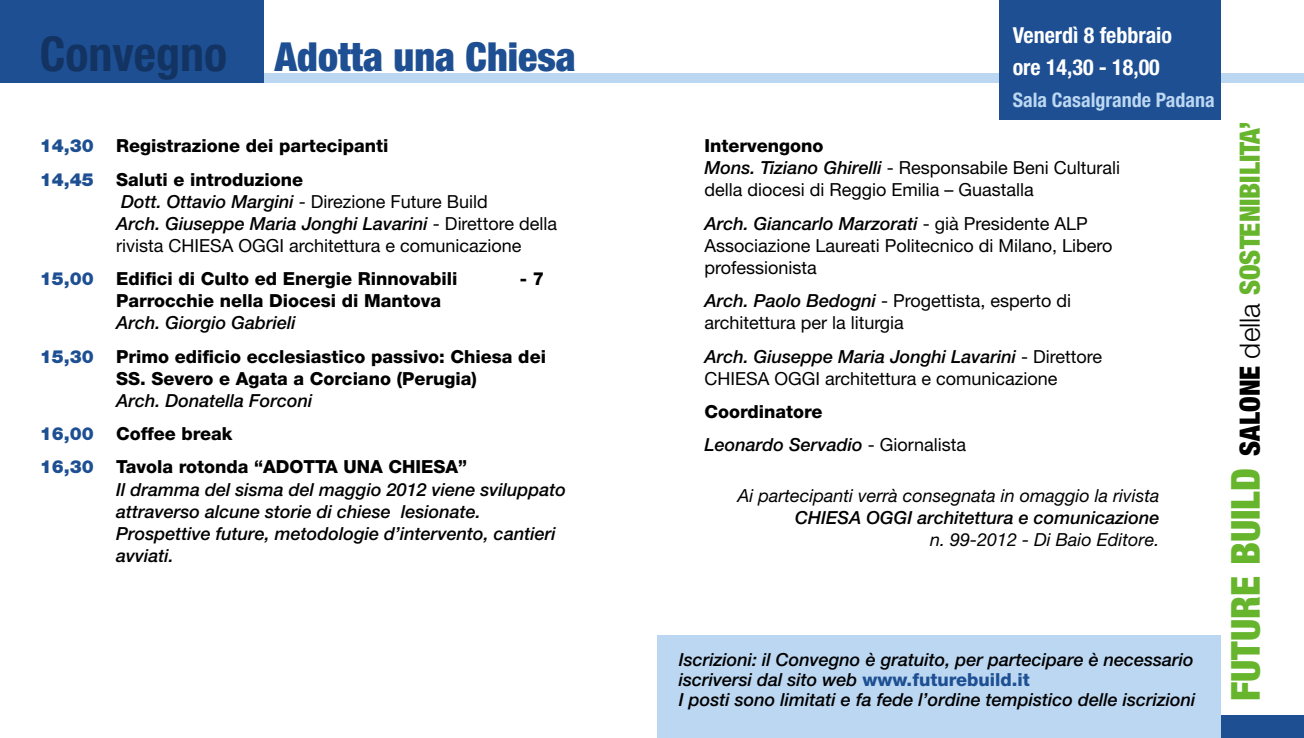
<style>
.page{position:relative;width:1304px;height:738px;background:#fff}
.page>*{position:absolute;margin:0;border:0;box-sizing:border-box;transform-origin:0 0}
.t1{font:900 condensed 40px "Helvetica Neue";color:#1d4f92}
.t2{font:900 condensed 28px "Helvetica Neue";color:#67b52c}
.t3{font:700 condensed 22px/32px "Helvetica Neue";color:#fff}
.t4{font:700 condensed 20px "Helvetica Neue";color:#bcd7f2}
.t5{font:18px/22px "Helvetica Neue";color:#000}
.t6{font:italic 500 18px/22px "Helvetica Neue";color:#000}
.t7{font:800 18px/33.4px "Helvetica Neue";color:#000}
.t8{font:italic 18px "Helvetica Neue";color:#000}
.s1{font-weight:700;font-size:48px;color:#133462}
.s2{font-weight:900;color:#1d4f92}
.s3{font-weight:500;font-style:italic}
.s4{font-weight:800}
.s5{font-weight:800;font-style:normal}
.s6{font-weight:400;font-style:normal}
.s7{font-weight:800;font-style:normal;color:#1d4f92}
.s8{font-size:40px}
.s9{color:#000}
.s10{font-weight:300;font-stretch:normal;color:#000}
</style>
<div class="page">
<div style="left:248px;top:73px;width:1056px;height:9px;background:#bcd7f2"></div>
<div style="left:0;top:0;width:264px;height:82px;background:#1d4f92"></div>
<div style="left:1221px;top:714px;width:83px;height:23px;background:#1d4f92"></div>
<div style="left:1000px;top:0;width:221px;height:119px;background:#1d4f92"></div>
<div style="left:658px;top:635px;width:563px;height:102px;background:#bcd7f2"></div>
<h1 class="t1" style="left:40px;top:32px;width:538px"><span class="s1">Convegno</span> Adotta una Chiesa</h1>
<p class="t7" style="left:40px;top:129px;width:350px"><span class="s2">14,30</span> Registrazione dei partecipanti<br><span class="s2">14,45</span> Saluti e introduzione</p>
<p class="t5" style="left:116px;top:190px;width:442px"><span class="s3">Dott. Ottavio Margini</span> - Direzione Future Build<br><span class="s3">Arch. Giuseppe Maria Jonghi Lavarini</span> - Direttore della rivista CHIESA OGGI architettura e comunicazione</p>
<p class="t7" style="left:40px;top:262px;width:419px"><span class="s2">15,00</span> Edifici di Culto ed Energie Rinnovabili</p>
<p class="t7" style="left:520px;top:262px;width:26px">- 7</p>
<p class="t7" style="left:116px;top:284px;width:327px">Parrocchie nella Diocesi di Mantova</p>
<p class="t7" style="left:40px;top:306px;width:508px;text-indent:77px"><span class="s3">Arch. Giorgio Gabrieli<br></span><span class="s2">15,30</span> Primo edificio ecclesiastico passivo: Chiesa dei</p>
<p class="t7" style="left:116px;top:361px;width:362px">SS. Severo e Agata a Corciano (Perugia)</p>
<p class="t7" style="left:40px;top:383px;width:429px;text-indent:77px"><span class="s3">Arch. Donatella Forconi<br></span><span class="s2">16,00</span> Coffee break<br><span class="s2">16,30</span> Tavola rotonda “ADOTTA UNA CHIESA”</p>
<p class="t6" style="left:116px;top:477px;width:451px">Il dramma del sisma del maggio 2012 viene sviluppato attraverso alcune storie di chiese lesionate.<br>Prospettive future, metodologie d’intervento, cantieri avviati.</p>
<p class="t3" style="left:1013px;top:19px;width:161px">Venerdì 8 febbraio ore 14,30 - 18,00</p>
<p class="t4" style="left:1013px;top:88px;width:203px">Sala Casalgrande Padana</p>
<p class="t5" style="left:704px;top:134px;width:417px"><span class="s4">Intervengono<br></span><span class="s3">Mons. Tiziano Ghirelli</span> - Responsabile Beni Culturali della diocesi di Reggio Emilia – Guastalla</p>
<p class="t5" style="left:704px;top:212px;width:410px"><span class="s3">Arch. Giancarlo Marzorati</span> - già Presidente ALP<br>Associazione Laureati Politecnico di Milano, Libero professionista</p>
<p class="t5" style="left:704px;top:289px;width:368px"><span class="s3">Arch. Paolo Bedogni</span> - Progettista, esperto di architettura per la liturgia</p>
<p class="t5" style="left:704px;top:344px;width:399px"><span class="s3">Arch. Giuseppe Maria Jonghi Lavarini</span> - Direttore<br>CHIESA OGGI architettura e comunicazione</p>
<p class="t6" style="left:704px;top:394px;width:263px;line-height:33.4px"><span class="s5">Coordinatore<br></span>Leonardo Servadio <span class="s6">- Giornalista</span></p>
<p class="t8" style="left:737px;top:484px;width:424px">Ai partecipanti verrà consegnata in omaggio la rivista</p>
<p class="t6" style="left:795px;top:506px;width:366px">CHIESA OGGI architettura e comunicazione</p>
<p class="t8" style="left:930px;top:528px;width:231px">n. 99-2012 - Di Baio Editore.</p>
<p class="t6" style="left:679px;top:648px;width:518px;line-height:20px">Iscrizioni: il Convegno è gratuito, per partecipare è necessario iscriversi dal sito web <span class="s7">www.futurebuild.it<br></span>I posti sono limitati e fa fede l’ordine tempistico delle iscrizioni</p>
<h2 class="t2" style="left:1233px;top:700px;width:580px;rotate:-90deg"><span class="s8">FUTURE BUILD</span> <span class="s9">SALONE</span> <span class="s10">della</span> SOSTENIBILITA’</h2>
</div>
